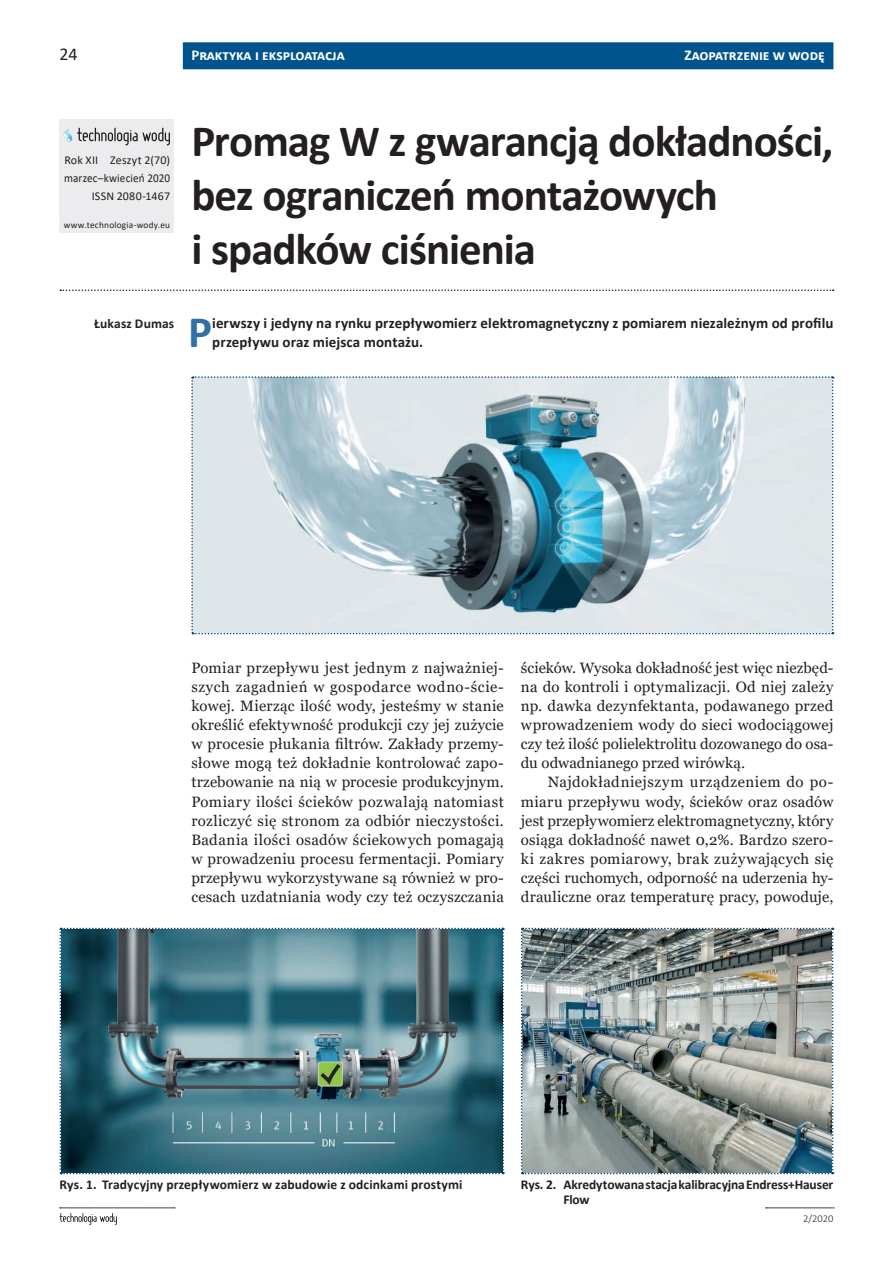
<style>
.page{position:relative;width:893px;height:1263px;background:#fff}
.page>*{position:absolute;margin:0;border:0;box-sizing:border-box;transform-origin:0 0}
.Lid_01{font:700 45.15px "Calibri";color:#2f70a5}
.Tytul_01{font:700 45px/54px "Calibri";letter-spacing:-.025em;color:#231f20}
.t1{font:18px "Calibri";color:#231f20}
.T_podst_bakap{font:15px/19.2px "Georgia";letter-spacing:.01em;color:#231f20;text-align:justify}
.T_podstawowy_01{font:15px/19.2px "Georgia";letter-spacing:.005em;color:#231f20;text-align:justify}
.Lid_01-2{font:700 15px/19.2px "Calibri";letter-spacing:.005em;color:#231f20}
.t2{font:700 15px "Calibri";color:#fff}
.Tab_podpis_01{font:700 13.5px/15px "Calibri";letter-spacing:.005em;color:#231f20}
.Autor_nazw_01{font:700 13.5px "Calibri";letter-spacing:.01em;color:#231f20}
.t3{font:12px/18px "Calibri";letter-spacing:.01em;color:#231f20;text-align:right}
.t4{font:300 10.5px "Calibri";color:#231f20}
.t5{font:9.3px "Calibri";letter-spacing:.025em;color:#231f20}
</style>
<div class="page">
<svg style="left:60px;top:1207px;width:115px;height:18px"></svg>
<svg style="left:766px;top:1207px;width:68px;height:1px"></svg>
<div style="left:60px;top:119px;width:114px;height:113px;background:#ececee"></div>
<svg style="left:64px;top:128px;width:106px;height:17px"></svg>
<div style="left:183px;top:42px;width:650px;height:27px;background:#00548e"></div>
<svg style="left:191px;top:376px;width:644px;height:259px;background:#b6c9d1"></svg>
<svg style="left:60px;top:289px;width:774px;height:2px"></svg>
<svg style="left:59px;top:927px;width:446px;height:248px;background:#497683"></svg>
<img style="left:521px;top:927px;width:314px;height:248px">
<p class="t1" style="left:60px;top:41px;width:20px">24</p>
<p class="t2" style="left:191px;top:44px;width:155px">Praktyka i eksploatacja</p>
<p class="t2" style="left:684px;top:44px;width:142px">Zaopatrzenie w wodę</p>
<p class="t3" style="left:64px;top:150px;width:107px">Rok XII Zeszyt 2(70) marzec–kwiecień 2020<br>ISSN 2080-1467</p>
<p class="t5" style="left:64px;top:219px;width:108px">www.technologia-wody.eu</p>
<p class="Tytul_01" style="left:191px;top:113px;width:644px">Promag W z gwarancją dokładności, bez ograniczeń montażowych<br>i spadków ciśnienia</p>
<p class="Autor_nazw_01" style="left:94px;top:314px;width:82px">Łukasz Dumas</p>
<p class="Lid_01" style="left:188px;top:300px;width:26px">P</p>
<p class="Lid_01-2" style="left:212px;top:313px;width:623px">ierwszy i jedyny na rynku przepływomierz elektromagnetyczny z pomiarem niezależnym od profilu przepływu oraz miejsca montażu.</p>
<p class="T_podst_bakap" style="left:191px;top:658px;width:314px">Pomiar przepływu jest jednym z najważniej&shy;szych zagadnień w gospodarce wodno-ście&shy;kowej. Mierząc ilość wody, jesteśmy w stanie określić efektywność produkcji czy jej zużycie w procesie płukania filtrów. Zakłady przemy&shy;słowe mogą też dokładnie kontrolować zapo&shy;trzebowanie na nią w procesie produkcyjnym.<br>Pomiary ilości ścieków pozwalają natomiast rozliczyć się stronom za odbiór nieczystości.<br>Badania ilości osadów ściekowych pomagają w prowadzeniu procesu fermentacji. Pomiary przepływu wykorzystywane są również w pro&shy;cesach uzdatniania wody czy też oczyszczania</p>
<p class="T_podst_bakap" style="left:521px;top:658px;width:314px">ścieków. Wysoka dokładność jest więc niezbęd&shy;na do kontroli i optymalizacji. Od niej zależy np. dawka dezynfektanta, podawanego przed wprowadzeniem wody do sieci wodociągowej czy też ilość polielektrolitu dozowanego do osa&shy;du odwadnianego przed wirówką.</p>
<p class="T_podstawowy_01" style="left:521px;top:773px;width:314px;text-indent:27px">Najdokładniejszym urządzeniem do po&shy;miaru przepływu wody, ścieków oraz osadów jest przepływomierz elektromagnetyczny, który osiąga dokładność nawet 0,2%. Bardzo szero&shy;ki zakres pomiarowy, brak zużywających się części ruchomych, odporność na uderzenia hy&shy;drauliczne oraz temperaturę pracy, powoduje,</p>
<p class="Tab_podpis_01" style="left:60px;top:1177px;width:404px">Rys. 1. Tradycyjny przepływomierz w zabudowie z odcinkami prostymi</p>
<p class="Tab_podpis_01" style="left:563px;top:1177px;width:271px;text-indent:-43px">Rys. 2. Akredytowana stacja kalibracyjna Endress+Hauser<br>Flow</p>
<p class="t4" style="left:803px;top:1212px;width:32px">2/2020</p>
</div>
